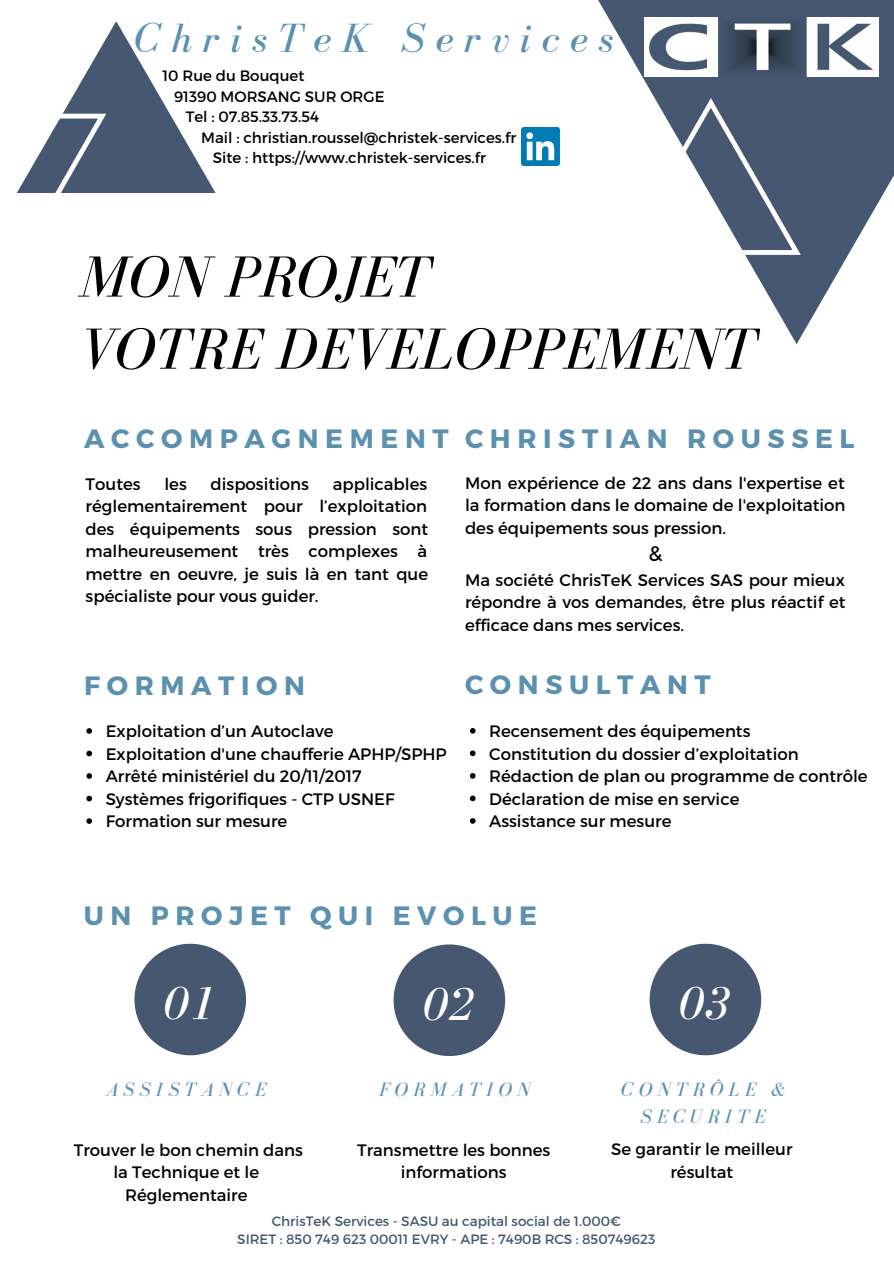
<style>
.page{position:relative;width:894px;height:1264px;background:#fff}
.page>*{position:absolute;margin:0;border:0;box-sizing:border-box;transform-origin:0 0}
.t1{font:italic 59.55px "Bodoni FLF";color:#000}
.t2{font:italic 48px "Bodoni FLF";color:#fff}
.t3{font:italic 42px "Bodoni FLF";letter-spacing:.25em;color:#5b91af}
.t4{font:700 26.55px "Montserrat";letter-spacing:.25em;color:#5b91af}
.t5{font:21px "Montserrat";color:#000}
.t6{font:italic 19.8px/27px "Bodoni FLF";letter-spacing:.25em;color:#5b91af;text-align:center}
.t7{font:16.5px/22.5px "Montserrat";color:#000;text-align:justify}
.t8{font:15px "Montserrat";color:#000}
.t9{font:13.5px "Montserrat";color:#465871}
</style>
<div class="page">
<svg style="left:134px;top:943px;width:112px;height:112px"></svg>
<svg style="left:598px;top:0;width:295px;height:343px"></svg>
<svg style="left:621px;top:98px;width:179px;height:157px"></svg>
<svg style="left:17px;top:22px;width:199px;height:171px"></svg>
<svg style="left:86px;top:728px;width:6px;height:5px"></svg>
<svg style="left:86px;top:750px;width:6px;height:6px"></svg>
<svg style="left:86px;top:773px;width:6px;height:5px"></svg>
<svg style="left:86px;top:795px;width:6px;height:6px"></svg>
<svg style="left:86px;top:818px;width:6px;height:5px"></svg>
<svg style="left:470px;top:728px;width:5px;height:5px"></svg>
<svg style="left:470px;top:750px;width:5px;height:6px"></svg>
<svg style="left:470px;top:773px;width:5px;height:5px"></svg>
<svg style="left:470px;top:795px;width:5px;height:6px"></svg>
<svg style="left:470px;top:818px;width:5px;height:5px"></svg>
<svg style="left:393px;top:944px;width:112px;height:112px"></svg>
<svg style="left:649px;top:943px;width:112px;height:112px"></svg>
<img style="left:644px;top:17px;width:234px;height:60px">
<img style="left:522px;top:127px;width:38px;height:39px">
<p class="t3" style="left:134px;top:15px;width:480px">ChrisTeK Services</p>
<p class="t8" style="left:162px;top:66px;width:143px">10 Rue du Bouquet</p>
<p class="t8" style="left:174px;top:87px;width:212px">91390 MORSANG SUR ORGE</p>
<p class="t8" style="left:186px;top:107px;width:135px">Tel : 07.85.33.73.54</p>
<p class="t8" style="left:201px;top:128px;width:316px">Mail : christian.roussel@christek-services.fr</p>
<p class="t8" style="left:213px;top:148px;width:274px">Site : https://www.christek-services.fr</p>
<p class="t1" style="left:80px;top:245px;width:352px">MON PROJET</p>
<p class="t1" style="left:80px;top:317px;width:678px">VOTRE DEVELOPPEMENT</p>
<p class="t4" style="left:465px;top:421px;width:391px">CHRISTIAN ROUSSEL</p>
<p class="t4" style="left:84px;top:421px;width:366px">ACCOMPAGNEMENT</p>
<p class="t7" style="left:86px;top:471px;width:56px">Toutes</p>
<p class="t7" style="left:164px;top:471px;width:24px">les</p>
<p class="t7" style="left:210px;top:471px;width:100px">dispositions</p>
<p class="t7" style="left:86px;top:471px;width:344px;text-indent:247px">applicables réglementairement pour l’exploitation des équipements sous pression sont malheureusement très complexes à mettre en oeuvre, je suis là en tant que spécialiste pour vous guider.</p>
<p class="t7" style="left:465px;top:471px;width:382px">Mon expérience de 22 ans dans l'expertise et la formation dans le domaine de l'exploitation des équipements sous pression.</p>
<p class="t5" style="left:648px;top:539px;width:15px">&amp;</p>
<p class="t7" style="left:465px;top:567px;width:382px">Ma société ChrisTeK Services SAS pour mieux répondre à vos demandes, être plus réactif et efficace dans mes services.</p>
<p class="t4" style="left:84px;top:668px;width:222px">FORMATION</p>
<p class="t7" style="left:106px;top:719px;width:229px">Exploitation d’un Autoclave</p>
<p class="t7" style="left:106px;top:741px;width:342px">Exploitation d'une chaufferie APHP/SPHP</p>
<p class="t7" style="left:106px;top:764px;width:257px">Arrêté ministériel du 20/11/2017</p>
<p class="t7" style="left:106px;top:786px;width:290px">Systèmes frigorifiques - CTP USNEF</p>
<p class="t7" style="left:106px;top:809px;width:183px">Formation sur mesure</p>
<p class="t4" style="left:465px;top:667px;width:247px">CONSULTANT</p>
<p class="t7" style="left:489px;top:719px;width:263px">Recensement des équipements</p>
<p class="t7" style="left:489px;top:741px;width:311px">Constitution du dossier d’exploitation</p>
<p class="t7" style="left:489px;top:764px;width:380px">Rédaction de plan ou programme de contrôle</p>
<p class="t7" style="left:489px;top:786px;width:252px">Déclaration de mise en service</p>
<p class="t7" style="left:489px;top:809px;width:184px">Assistance sur mesure</p>
<p class="t4" style="left:84px;top:898px;width:455px">UN PROJET QUI EVOLUE</p>
<p class="t2" style="left:162px;top:977px;width:53px">01</p>
<p class="t2" style="left:421px;top:977px;width:53px">02</p>
<p class="t6" style="left:106px;top:1075px;width:162px">ASSISTANCE</p>
<p class="t6" style="left:379px;top:1075px;width:153px">FORMATION</p>
<p class="t7" style="left:74px;top:1137px;width:231px;text-align:center">Trouver le bon chemin dans la Technique et le<br>Réglementaire</p>
<p class="t7" style="left:357px;top:1137px;width:195px;text-align:center">Transmettre les bonnes informations</p>
<p class="t2" style="left:677px;top:977px;width:53px">03</p>
<p class="t6" style="left:621px;top:1075px;width:165px">CONTRÔLE &amp;<br>SECURITE</p>
<p class="t7" style="left:611px;top:1137px;width:183px;text-align:center">Se garantir le meilleur résultat</p>
<p class="t9" style="left:272px;top:1212px;width:350px">ChrisTeK Services - SASU au capital social de 1.000€</p>
<p class="t9" style="left:237px;top:1230px;width:419px">SIRET : 850 749 623 00011 EVRY - APE : 7490B RCS : 850749623</p>
</div>
